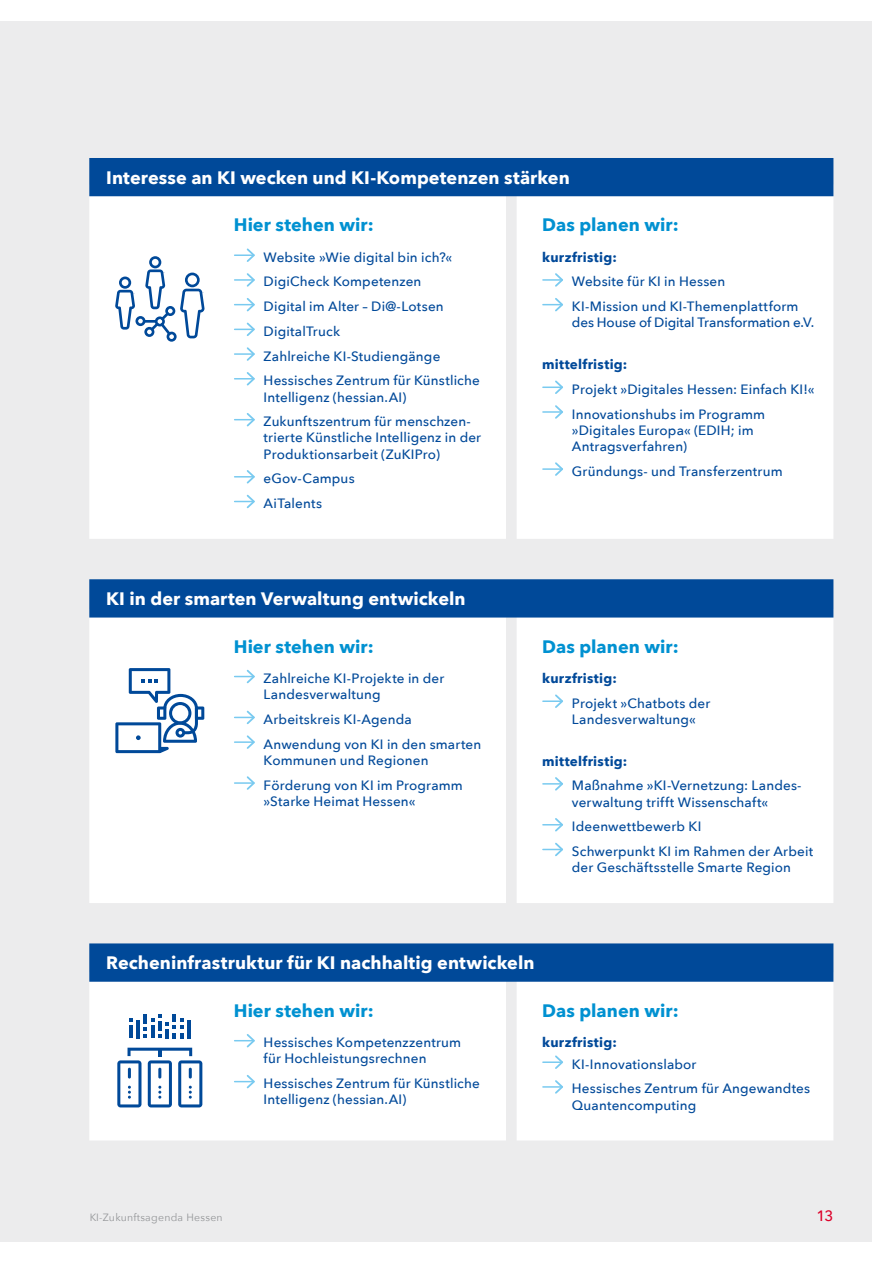
<style>
.page{position:relative;width:893px;height:1263px;background:#fff}
.page>*{position:absolute;margin:0;border:0;box-sizing:border-box;transform-origin:0 0}
.t1{font:700 18px "Avenir Next";letter-spacing:.005em;color:#fff}
.t2{font:700 18px "Avenir Next";color:#0091d1}
.t3{font:500 15px "Avenir Next";color:#dd0029}
.t4{font:500 13.5px/16.2px "Avenir Next";letter-spacing:.01em;color:#004999}
.t5{font:700 13.5px "Avenir Next";letter-spacing:.02em;color:#004999}
.t6{font:10.5px "Avenir Next";letter-spacing:.025em;color:#a0a3a4}
</style>
<div class="page">
<div style="left:0;top:21px;width:872px;height:1221px;background:#ececed"></div>
<div style="left:89px;top:184px;width:417px;height:355px;background:#fff"></div>
<div style="left:517px;top:184px;width:316px;height:355px;background:#fff"></div>
<div style="left:89px;top:158px;width:744px;height:38px;background:#004999"></div>
<svg style="left:235px;top:248px;width:20px;height:14px"></svg>
<svg style="left:235px;top:273px;width:20px;height:14px"></svg>
<svg style="left:235px;top:298px;width:20px;height:14px"></svg>
<svg style="left:235px;top:322px;width:20px;height:14px"></svg>
<svg style="left:235px;top:347px;width:20px;height:14px"></svg>
<svg style="left:235px;top:372px;width:20px;height:14px"></svg>
<svg style="left:235px;top:413px;width:20px;height:14px"></svg>
<svg style="left:235px;top:470px;width:20px;height:14px"></svg>
<svg style="left:235px;top:494px;width:20px;height:15px"></svg>
<svg style="left:543px;top:273px;width:20px;height:14px"></svg>
<svg style="left:543px;top:298px;width:20px;height:14px"></svg>
<svg style="left:543px;top:380px;width:20px;height:14px"></svg>
<svg style="left:543px;top:405px;width:20px;height:14px"></svg>
<svg style="left:543px;top:462px;width:20px;height:14px"></svg>
<svg style="left:115px;top:256px;width:89px;height:86px"></svg>
<div style="left:517px;top:972px;width:316px;height:168px;background:#fff"></div>
<div style="left:89px;top:972px;width:417px;height:168px;background:#fff"></div>
<svg style="left:235px;top:1034px;width:20px;height:14px"></svg>
<svg style="left:235px;top:1075px;width:20px;height:14px"></svg>
<svg style="left:543px;top:1055px;width:20px;height:14px"></svg>
<svg style="left:543px;top:1080px;width:20px;height:14px"></svg>
<div style="left:89px;top:943px;width:744px;height:39px;background:#004999"></div>
<svg style="left:117px;top:1048px;width:85px;height:59px"></svg>
<svg style="left:129px;top:1018px;width:4px;height:4px"></svg>
<hr style="left:129px;top:1025px;width:4px;height:13px;background:#004999">
<svg style="left:144px;top:1015px;width:39px;height:23px"></svg>
<hr style="left:136px;top:1020px;width:4px;height:18px;background:#004999">
<hr style="left:187px;top:1020px;width:4px;height:18px;background:#004999">
<div style="left:517px;top:609px;width:316px;height:294px;background:#fff"></div>
<div style="left:89px;top:609px;width:417px;height:294px;background:#fff"></div>
<svg style="left:235px;top:669px;width:20px;height:15px"></svg>
<svg style="left:235px;top:710px;width:20px;height:15px"></svg>
<svg style="left:235px;top:735px;width:20px;height:14px"></svg>
<svg style="left:235px;top:776px;width:20px;height:14px"></svg>
<svg style="left:543px;top:694px;width:20px;height:14px"></svg>
<svg style="left:543px;top:777px;width:20px;height:14px"></svg>
<svg style="left:543px;top:818px;width:20px;height:14px"></svg>
<svg style="left:543px;top:842px;width:20px;height:15px"></svg>
<svg style="left:115px;top:668px;width:89px;height:85px"></svg>
<div style="left:89px;top:579px;width:744px;height:38px;background:#004999"></div>
<h3 class="t1" style="left:106px;top:162px;width:465px">Interesse an KI wecken und KI-Kompetenzen stärken</h3>
<h4 class="t2" style="left:234px;top:209px;width:141px">Hier stehen wir:</h4>
<p class="t4" style="left:264px;top:249px;width:190px">Website »Wie digital bin ich?«</p>
<p class="t4" style="left:264px;top:273px;width:159px">DigiCheck Kompetenzen</p>
<p class="t4" style="left:264px;top:298px;width:182px">Digital im Alter – Di@-Lotsen</p>
<p class="t4" style="left:264px;top:323px;width:78px">DigitalTruck</p>
<p class="t4" style="left:264px;top:347px;width:178px">Zahlreiche KI-Studiengänge</p>
<p class="t4" style="left:264px;top:372px;width:218px">Hessisches Zentrum für Künstliche<br>Intelligenz (hessian.AI)</p>
<p class="t4" style="left:264px;top:413px;width:219px">Zukunftszentrum für menschzen&shy;trierte Künstliche Intelligenz in der<br>Produktionsarbeit (ZuKIPro)</p>
<p class="t4" style="left:264px;top:470px;width:93px">eGov-Campus</p>
<p class="t4" style="left:264px;top:495px;width:60px">AiTalents</p>
<h4 class="t2" style="left:542px;top:209px;width:138px">Das planen wir:</h4>
<p class="t5" style="left:542px;top:245px;width:76px">kurzfristig:</p>
<p class="t4" style="left:572px;top:273px;width:155px">Website für KI in Hessen</p>
<p class="t4" style="left:572px;top:298px;width:244px">KI-Mission und KI-Themenplattform des House of Digital Transformation e.V.</p>
<p class="t5" style="left:542px;top:353px;width:87px">mittelfristig:</p>
<p class="t4" style="left:572px;top:381px;width:244px">Projekt »Digitales Hessen: Einfach KI!«</p>
<p class="t4" style="left:572px;top:405px;width:195px">Innovationshubs im Programm »Digitales Europa« (EDIH; im<br>Antragsverfahren)</p>
<p class="t4" style="left:572px;top:462px;width:212px">Gründungs- und Transferzentrum</p>
<h3 class="t1" style="left:106px;top:583px;width:361px">KI in der smarten Verwaltung entwickeln</h3>
<h4 class="t2" style="left:234px;top:631px;width:141px">Hier stehen wir:</h4>
<p class="t4" style="left:264px;top:670px;width:182px">Zahlreiche KI-Projekte in der<br>Landesverwaltung</p>
<p class="t4" style="left:264px;top:711px;width:150px">Arbeitskreis KI-Agenda</p>
<p class="t4" style="left:264px;top:735px;width:219px">Anwendung von KI in den smarten<br>Kommunen und Regionen</p>
<p class="t4" style="left:264px;top:776px;width:201px">Förderung von KI im Programm »Starke Heimat Hessen«</p>
<h4 class="t2" style="left:542px;top:631px;width:138px">Das planen wir:</h4>
<p class="t5" style="left:542px;top:667px;width:76px">kurzfristig:</p>
<p class="t4" style="left:572px;top:694px;width:140px">Projekt »Chatbots der<br>Landesverwaltung«</p>
<p class="t5" style="left:542px;top:749px;width:87px">mittelfristig:</p>
<p class="t4" style="left:572px;top:777px;width:231px">Maßnahme »KI-Vernetzung: Landes&shy;verwaltung trifft Wissenschaft«</p>
<p class="t4" style="left:572px;top:818px;width:131px">Ideenwettbewerb KI</p>
<p class="t4" style="left:572px;top:843px;width:243px">Schwerpunkt KI im Rahmen der Arbeit der Geschäftsstelle Smarte Region</p>
<h3 class="t1" style="left:106px;top:947px;width:430px">Recheninfrastruktur für KI nachhaltig entwickeln</h3>
<h4 class="t2" style="left:234px;top:995px;width:141px">Hier stehen wir:</h4>
<p class="t4" style="left:264px;top:1034px;width:199px">Hessisches Kompetenzzentrum für Hochleistungsrechnen</p>
<p class="t4" style="left:264px;top:1075px;width:218px">Hessisches Zentrum für Künstliche<br>Intelligenz (hessian.AI)</p>
<h4 class="t2" style="left:542px;top:995px;width:138px">Das planen wir:</h4>
<p class="t5" style="left:542px;top:1031px;width:76px">kurzfristig:</p>
<p class="t4" style="left:572px;top:1055px;width:126px">KI-Innovationslabor</p>
<p class="t4" style="left:572px;top:1080px;width:240px">Hessisches Zentrum für Angewandtes<br>Quantencomputing</p>
<p class="t6" style="left:89px;top:1208px;width:135px">KI-Zukunftsagenda Hessen</p>
<p class="t3" style="left:817px;top:1203px;width:18px">13</p>
</div>
